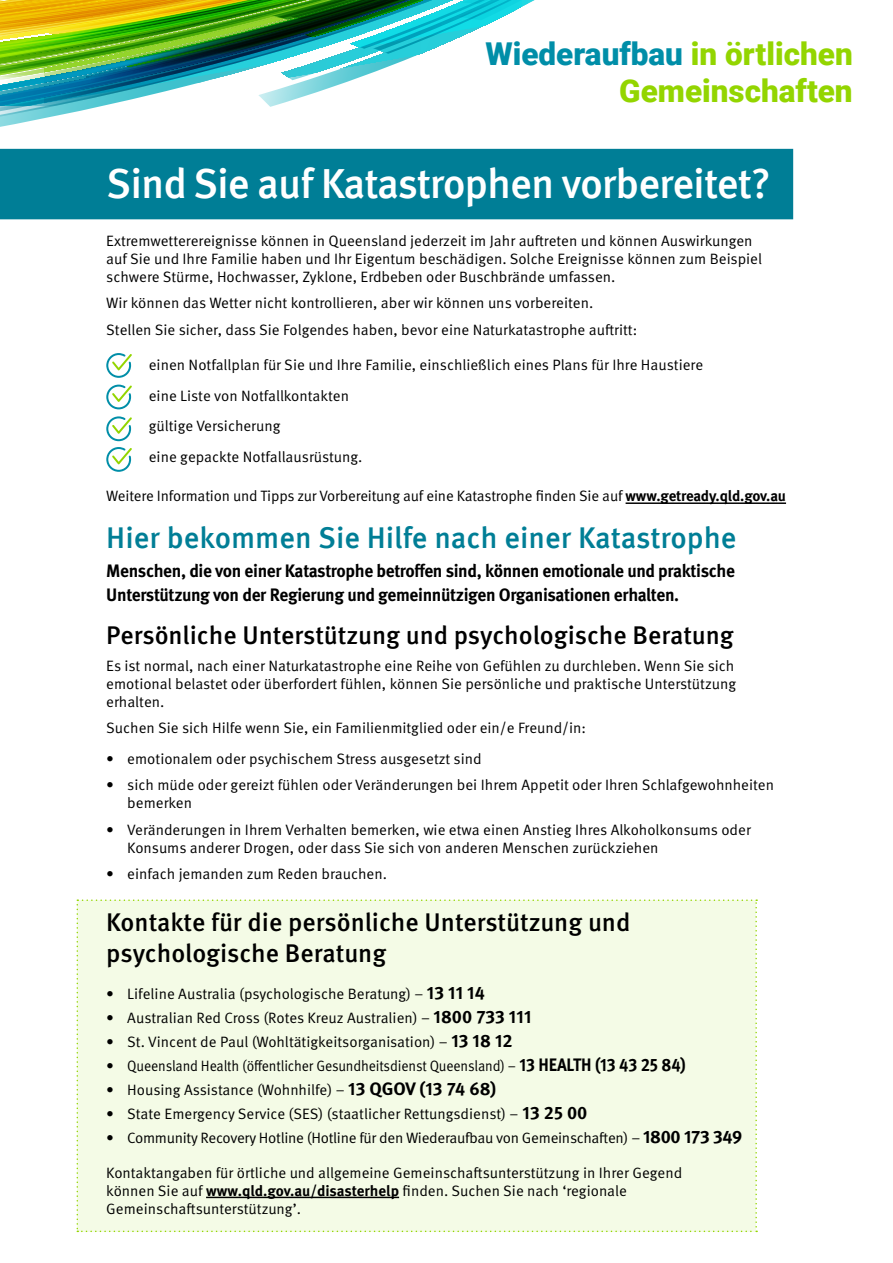
<style>
.page{position:relative;width:893px;height:1263px;background:#fff}
.page>*{position:absolute;margin:0;border:0;box-sizing:border-box;transform-origin:0 0}
.t1{font:500 42px "Meta Pro";letter-spacing:-.025em;color:#fff}
.t2{font:900 31.5px/37.5px "Roboto";color:#93d500;text-align:right}
.t3{font:500 30px "Meta Pro";color:#007e96}
.t4{font:500 25.5px/30.6px "Meta OT";color:#000}
.t5{font:700 18px/24px "Meta OT";letter-spacing:-.02em;color:#000;scale:.96 1}
.t6{font:15px/18px "Meta OT Norm";color:#000}
.t7{font:15px "Meta OT Norm";letter-spacing:-.02em;color:#000}
.s1{color:#008ea8}
.s2{font-family:"Meta OT";font-weight:700}
.s3{font-family:"Meta OT";font-weight:700;font-size:18px}
</style>
<div class="page">
<svg style="left:0;top:115px;width:59px;height:12px"></svg>
<img style="left:0;top:0;width:535px;height:115px">
<div style="left:77px;top:899px;width:680px;height:333px;background:#f4fbe6"></div>
<div style="left:0;top:149px;width:793px;height:70px;background:#007e96"></div>
<hr style="left:626px;top:502px;width:160px;height:2px;background:#000">
<hr style="left:206px;top:1197px;width:193px;height:1px;background:#000">
<svg style="left:106px;top:353px;width:26px;height:25px"></svg>
<svg style="left:106px;top:385px;width:26px;height:24px"></svg>
<svg style="left:106px;top:416px;width:26px;height:25px"></svg>
<svg style="left:106px;top:447px;width:26px;height:25px"></svg>
<h2 class="t2" style="left:485px;top:34px;width:369px"><span class="s1">Wiederaufbau</span> in örtlichen<br>Gemeinschaften</h2>
<h1 class="t1" style="left:106px;top:151px;width:666px">Sind Sie auf Katastrophen vorbereitet?</h1>
<p class="t6" style="left:106px;top:232px;width:657px">Extremwetterereignisse können in Queensland jederzeit im Jahr auftreten und können Auswirkungen auf Sie und Ihre Familie haben und Ihr Eigentum beschädigen. Solche Ereignisse können zum Beispiel schwere Stürme, Hochwasser, Zyklone, Erdbeben oder Buschbrände umfassen.</p>
<p class="t6" style="left:106px;top:290px;width:532px;line-height:26.5px">Wir können das Wetter nicht kontrollieren, aber wir können uns vorbereiten.<br>Stellen Sie sicher, dass Sie Folgendes haben, bevor eine Naturkatastrophe auftritt:</p>
<p class="t6" style="left:149px;top:349px;width:556px;line-height:30.8px">einen Notfallplan für Sie und Ihre Familie, einschließlich eines Plans für Ihre Haustiere eine Liste von Notfallkontakten<br>gültige Versicherung<br>eine gepackte Notfallausrüstung.</p>
<p class="t6" style="left:106px;top:487px;width:681px">Weitere Information und Tipps zur Vorbereitung auf eine Katastrophe finden Sie auf <span class="s2">www.getready.qld.gov.au</span></p>
<h3 class="t3" style="left:106px;top:515px;width:632px">Hier bekommen Sie Hilfe nach einer Katastrophe</h3>
<p class="t5" style="left:106px;top:559px;width:656px">Menschen, die von einer Katastrophe betroffen sind, können emotionale und praktische<br>Unterstützung von der Regierung und gemeinnützigen Organisationen erhalten.</p>
<h3 class="t4" style="left:106px;top:620px;width:629px">Persönliche Unterstützung und psychologische Beratung</h3>
<p class="t6" style="left:106px;top:656px;width:631px;text-align:justify">Es ist normal, nach einer Naturkatastrophe eine Reihe von Gefühlen zu durchleben. Wenn Sie sich emotional belastet oder überfordert fühlen, können Sie persönliche und praktische Unterstützung erhalten.</p>
<p class="t6" style="left:106px;top:719px;width:481px">Suchen Sie sich Hilfe wenn Sie, ein Familienmitglied oder ein/e Freund/in:</p>
<p class="t6" style="left:106px;top:750px;width:377px">• emotionalem oder psychischem Stress ausgesetzt sind</p>
<p class="t6" style="left:127px;top:776px;width:648px;text-indent:-21px">• sich müde oder gereizt fühlen oder Veränderungen bei Ihrem Appetit oder Ihren Schlafgewohnheiten bemerken</p>
<p class="t6" style="left:127px;top:821px;width:625px;text-indent:-21px">• Veränderungen in Ihrem Verhalten bemerken, wie etwa einen Anstieg Ihres Alkoholkonsums oder<br>Konsums anderer Drogen, oder dass Sie sich von anderen Menschen zurückziehen</p>
<p class="t6" style="left:106px;top:865px;width:282px">• einfach jemanden zum Reden brauchen.</p>
<h3 class="t4" style="left:106px;top:907px;width:526px">Kontakte für die persönliche Unterstützung und psychologische Beratung</h3>
<p class="t6" style="left:106px;top:984px;width:380px">• Lifeline Australia (psychologische Beratung) – <span class="s3">13 11 14</span></p>
<p class="t6" style="left:106px;top:1008px;width:427px">• Australian Red Cross (Rotes Kreuz Australien) – <span class="s3">1800 733 111</span></p>
<p class="t6" style="left:106px;top:1032px;width:408px">• St. Vincent de Paul (Wohltätigkeitsorganisation) – <span class="s3">13 18 12</span></p>
<p class="t6" style="left:106px;top:1056px;width:581px">• Queensland Health (öffentlicher Gesundheitsdienst Queensland) – <span class="s3">13 HEALTH (13 43 25 84)</span></p>
<p class="t6" style="left:106px;top:1080px;width:392px">• Housing Assistance (Wohnhilfe) – <span class="s3">13 QGOV (13 74 68)</span></p>
<p class="t6" style="left:106px;top:1104px;width:483px">• State Emergency Service (SES) (staatlicher Rettungsdienst) – <span class="s3">13 25 00</span></p>
<p class="t7" style="left:106px;top:1128px;width:638px">• Community Recovery Hotline (Hotline für den Wiederaufbau von Gemeinschaften) – <span class="s3">1800 173 349</span></p>
<p class="t6" style="left:106px;top:1163px;width:577px">Kontaktangaben für örtliche und allgemeine Gemeinschaftsunterstützung in Ihrer Gegend können Sie auf <span class="s2">www.qld.gov.au/disasterhelp</span> finden. Suchen Sie nach ‘regionale<br>Gemeinschaftsunterstützung’.</p>
</div>
